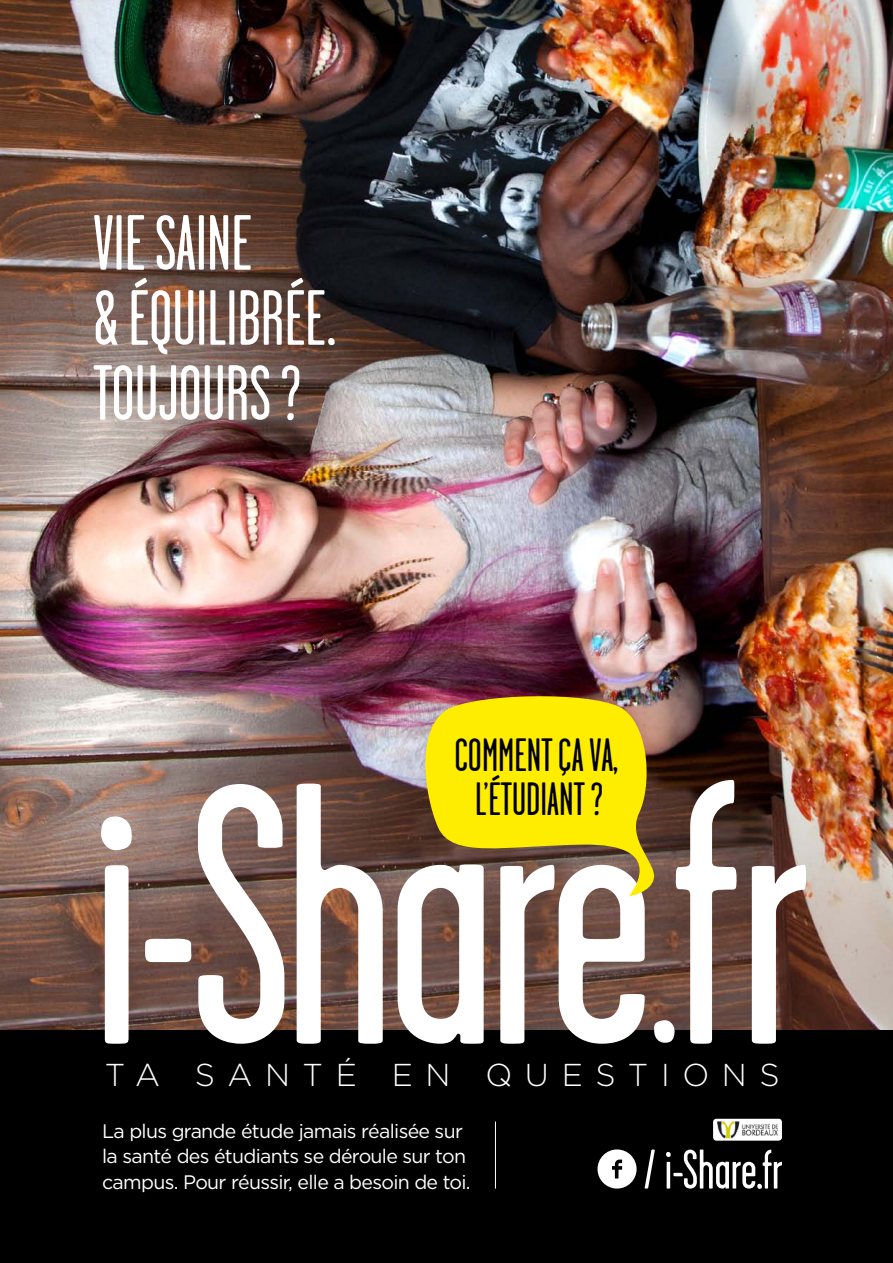
<style>
.page{position:relative;width:893px;height:1263px;background:#fff}
.page>*{position:absolute;margin:0;border:0;box-sizing:border-box;transform-origin:0 0}
.t1{font:78px/75px "Garage Gothic";color:#fff}
.t2{font:55.65px "Garage Gothic";color:#fff}
.t3{font:46.65px/43.8px "Garage Gothic";color:#000;text-align:center}
.t4{font:300 31.65px "Gotham";letter-spacing:.4em;color:#fff}
.t5{font:19.5px/25.3px "Gotham";letter-spacing:-.035em;color:#fff}
.s1{font-family:"Socialico"}
</style>
<div class="page">
<img style="left:0;top:0;width:893px;height:1030px">
<div style="left:0;top:1030px;width:893px;height:233px;background:#000"></div>
<svg style="left:105px;top:865px;width:24px;height:179px"></svg>
<svg style="left:145px;top:938px;width:46px;height:24px"></svg>
<svg style="left:198px;top:784px;width:86px;height:260px"></svg>
<svg style="left:297px;top:783px;width:86px;height:261px"></svg>
<svg style="left:398px;top:864px;width:86px;height:180px"></svg>
<svg style="left:500px;top:896px;width:145px;height:148px"></svg>
<svg style="left:752px;top:865px;width:54px;height:179px"></svg>
<svg style="left:413px;top:693px;width:260px;height:203px;background:#d7c231"></svg>
<svg style="left:100px;top:816px;width:32px;height:35px"></svg>
<svg style="left:653px;top:780px;width:83px;height:264px"></svg>
<div style="left:713px;top:1119px;width:69px;height:22px;background:#fff;border-radius:3px"></div>
<img style="left:717px;top:1121px;width:61px;height:18px">
<hr style="left:495px;top:1121px;width:1px;height:67px;background:#fff">
<h1 class="t1" style="left:93px;top:206px;width:244px">VIE SAINE<br>&amp; ÉQUILIBRÉE.<br>TOUJOURS ?</h1>
<h3 class="t3" style="left:455px;top:734px;width:165px">COMMENT ÇA VA,<br>L’ÉTUDIANT ?</h3>
<h3 class="t4" style="left:105px;top:1057px;width:676px">TA SANTÉ EN QUESTIONS</h3>
<p class="t5" style="left:102px;top:1118px;width:370px">La plus grande étude jamais réalisée sur la santé des étudiants se déroule sur ton campus. Pour réussir, elle a besoin de toi.</p>
<h2 class="t2" style="left:595px;top:1141px;width:189px"><span class="s1">f</span> / i-Share.fr</h2>
</div>
